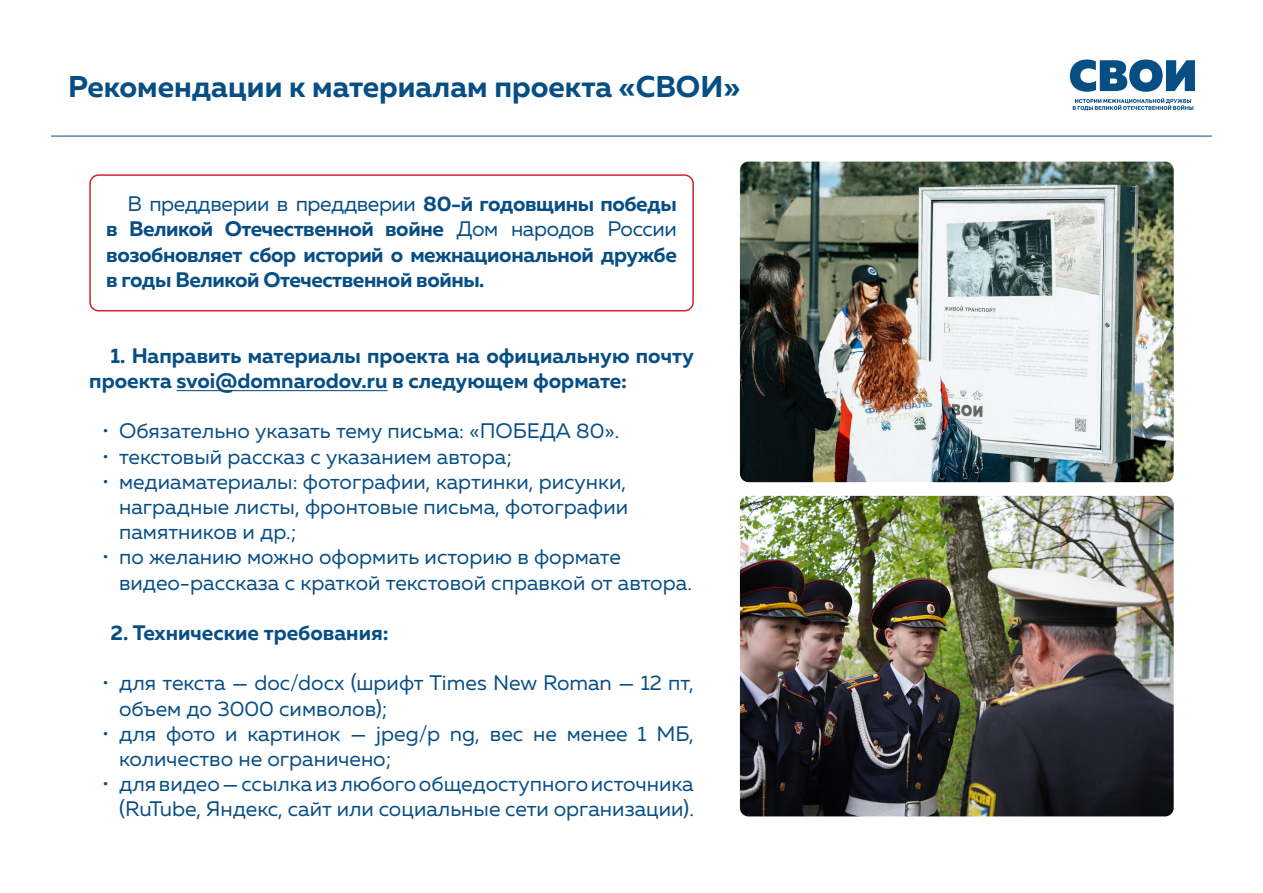
<style>
.page{position:relative;width:1263px;height:893px;background:#fff}
.page>*{position:absolute;margin:0;border:0;box-sizing:border-box;transform-origin:0 0}
.t1{font:700 30px "Muller";color:#074e85}
.t2{font:21px/25.2px "Muller";color:#074e85}
.t3{font:700 21px/25.2px "Muller";color:#074e85;text-align:justify}
.s1{font-weight:400}
</style>
<div class="page">
<hr style="left:51px;top:136px;width:1161px;height:1px;background:#074e85">
<svg style="left:1073px;top:98px;width:120px;height:13px"></svg>
<svg style="left:1070px;top:60px;width:125px;height:32px"></svg>
<hr style="left:177px;top:390px;width:210px;height:1px;background:#074e85">
<img style="left:740px;top:496px;width:434px;height:320px">
<img style="left:740px;top:162px;width:434px;height:320px">
<div style="left:89px;top:174px;width:605px;height:137px;border:2px solid #d1232a;border-radius:9px"></div>
<p class="t1" style="left:68px;top:68px;width:674px">Рекомендации к материалам проекта «СВОИ»</p>
<p class="t3" style="left:106px;top:191px;width:572px;text-indent:21px"><span class="s1">В преддверии в преддверии</span> 80-й годовщины победы в Великой Отечественной войне <span class="s1">Дом народов России </span>возобновляет сбор историй о межнациональной дружбе в годы Великой Отечественной войны.</p>
<p class="t3" style="left:89px;top:343px;width:606px;text-indent:21px">1. Направить материалы проекта на официальную почту проекта svoi@domnarodov.ru в следующем формате:</p>
<p class="t2" style="left:102px;top:418px;width:519px">• Обязательно указать тему письма: «ПОБЕДА 80».</p>
<p class="t2" style="left:102px;top:443px;width:412px">• текстовый рассказ с указанием автора;</p>
<p class="t2" style="left:119px;top:469px;width:511px;text-align:justify;text-indent:-17px">• медиаматериалы: фотографии, картинки, рисунки, наградные листы, фронтовые письма, фотографии памятников и др.;</p>
<p class="t2" style="left:119px;top:544px;width:574px;text-indent:-17px">• по желанию можно оформить историю в формате видео-рассказа с краткой текстовой справкой от автора.</p>
<p class="t3" style="left:111px;top:620px;width:280px">2. Технические требования:</p>
<p class="t2" style="left:119px;top:670px;width:576px;text-indent:-17px">• для текста — doc/docx (шрифт Times New Roman — 12 пт, объем до 3000 символов);</p>
<p class="t2" style="left:119px;top:721px;width:576px;text-indent:-17px">• для фото и картинок — jpeg/p ng, вес не менее 1 МБ, количество не ограничено;</p>
<p class="t2" style="left:102px;top:771px;width:593px;text-align:right">• для видео — ссылка из любого общедоступного источника (RuTube, Яндекс, сайт или социальные сети организации).</p>
</div>
